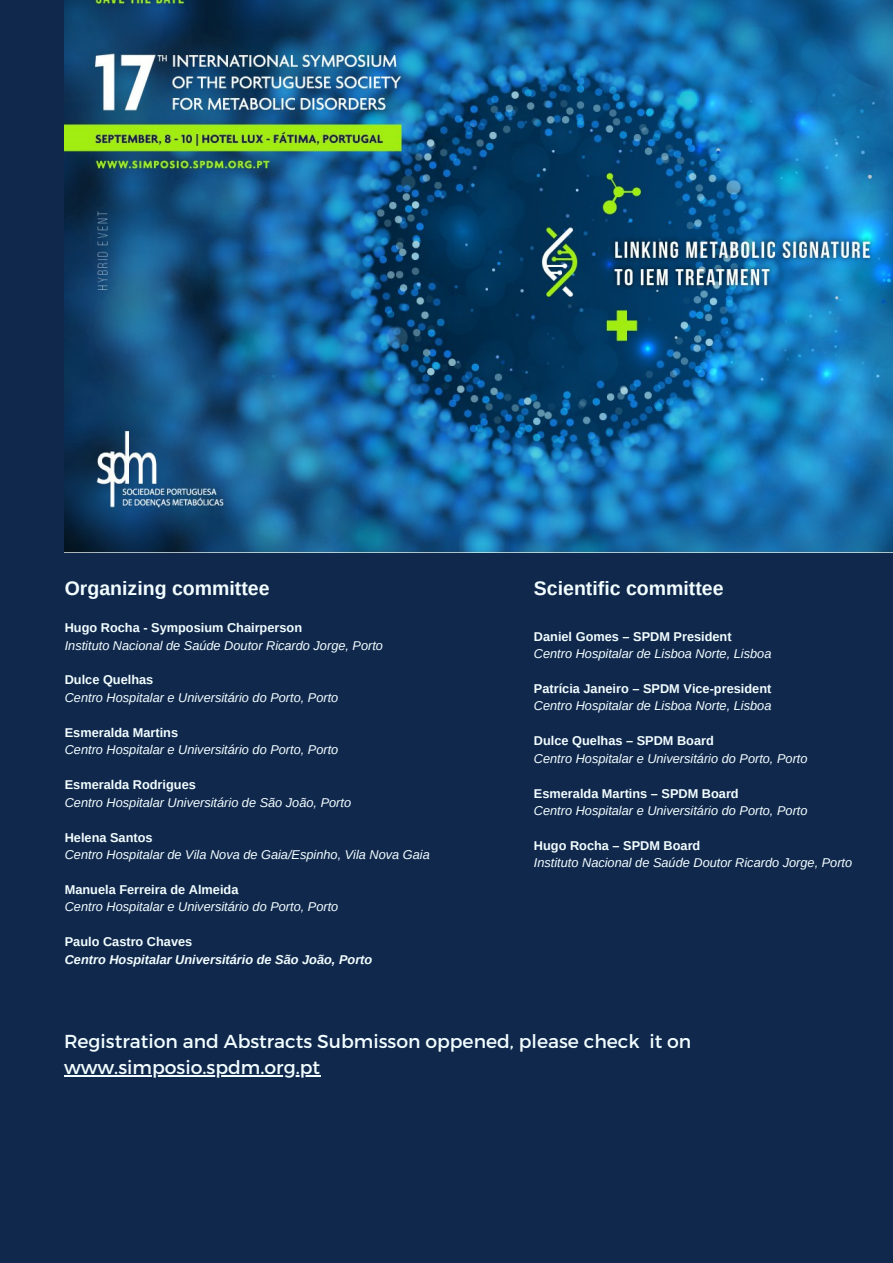
<style>
.page{position:relative;width:893px;height:1263px;background:#11284d}
.page>*{position:absolute;margin:0;border:0;box-sizing:border-box;transform-origin:0 0}
.t1{font:700 19.5px "Arimo";color:#f2feff}
.t2{font:18.75px/25.9px "Montserrat";color:#f2feff}
.t3{font:italic 12.75px "Arimo";color:#f2feff}
.t4{font:700 12.75px "Arimo";color:#f2feff}
.t5{font:italic 700 12.75px "Arimo";color:#f2feff}
</style>
<div class="page">
<img style="left:64px;top:0;width:829px;height:553px">
<hr style="left:64px;top:1075px;width:256px;height:2px;background:#f2feff">
<p class="t1" style="left:65px;top:577px;width:206px">Organizing committee</p>
<p class="t4" style="left:65px;top:621px;width:239px">Hugo Rocha - Symposium Chairperson</p>
<p class="t3" style="left:65px;top:638px;width:320px">Instituto Nacional de Saúde Doutor Ricardo Jorge, Porto</p>
<p class="t4" style="left:65px;top:673px;width:90px">Dulce Quelhas</p>
<p class="t3" style="left:65px;top:690px;width:275px">Centro Hospitalar e Universitário do Porto, Porto</p>
<p class="t4" style="left:65px;top:725px;width:115px">Esmeralda Martins</p>
<p class="t3" style="left:65px;top:743px;width:275px">Centro Hospitalar e Universitário do Porto, Porto</p>
<p class="t4" style="left:65px;top:778px;width:133px">Esmeralda Rodrigues</p>
<p class="t3" style="left:65px;top:795px;width:288px">Centro Hospitalar Universitário de São João, Porto</p>
<p class="t4" style="left:65px;top:830px;width:89px">Helena Santos</p>
<p class="t3" style="left:65px;top:847px;width:366px">Centro Hospitalar de Vila Nova de Gaia/Espinho, Vila Nova Gaia</p>
<p class="t4" style="left:65px;top:882px;width:175px">Manuela Ferreira de Almeida</p>
<p class="t3" style="left:65px;top:900px;width:275px">Centro Hospitalar e Universitário do Porto, Porto</p>
<p class="t4" style="left:65px;top:935px;width:129px">Paulo Castro Chaves</p>
<p class="t5" style="left:65px;top:952px;width:309px">Centro Hospitalar Universitário de São João, Porto</p>
<p class="t1" style="left:534px;top:577px;width:191px">Scientific committee</p>
<p class="t4" style="left:534px;top:629px;width:199px">Daniel Gomes – SPDM President</p>
<p class="t3" style="left:534px;top:646px;width:239px">Centro Hospitalar de Lisboa Norte, Lisboa</p>
<p class="t4" style="left:534px;top:681px;width:239px">Patrícia Janeiro – SPDM Vice-president</p>
<p class="t3" style="left:534px;top:699px;width:239px">Centro Hospitalar de Lisboa Norte, Lisboa</p>
<p class="t4" style="left:534px;top:734px;width:181px">Dulce Quelhas – SPDM Board</p>
<p class="t3" style="left:534px;top:751px;width:275px">Centro Hospitalar e Universitário do Porto, Porto</p>
<p class="t4" style="left:534px;top:786px;width:206px">Esmeralda Martins – SPDM Board</p>
<p class="t3" style="left:534px;top:803px;width:275px">Centro Hospitalar e Universitário do Porto, Porto</p>
<p class="t4" style="left:534px;top:838px;width:168px">Hugo Rocha – SPDM Board</p>
<p class="t3" style="left:534px;top:856px;width:320px">Instituto Nacional de Saúde Doutor Ricardo Jorge, Porto</p>
<p class="t2" style="left:64px;top:1027px;width:629px">Registration and Abstracts Submisson oppened, please check it on www.simposio.spdm.org.pt</p>
</div>
